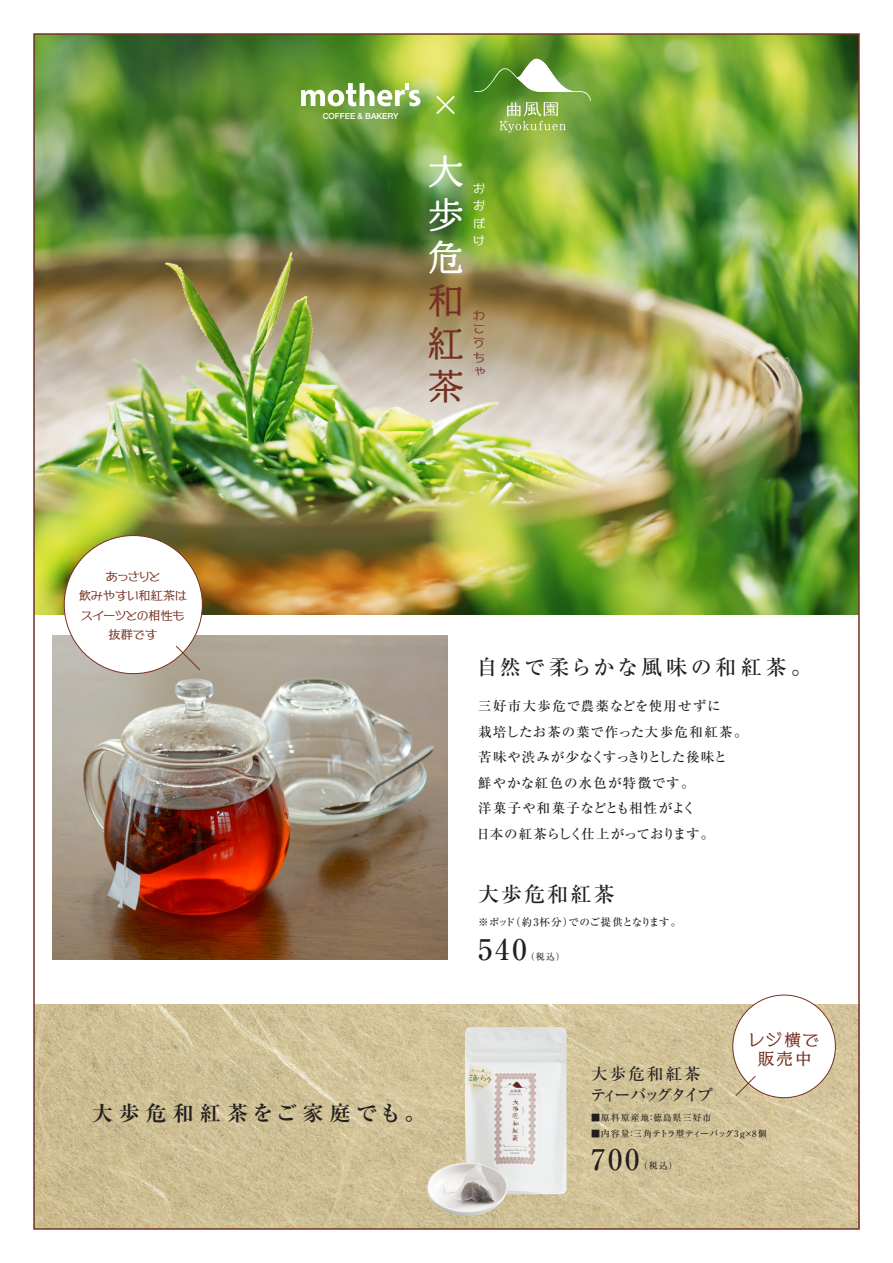
<style>
.page{position:relative;width:893px;height:1263px;background:#fff}
.page>*{position:absolute;margin:0;border:0;box-sizing:border-box;transform-origin:0 0}
.t1{font:35.85px/43px "VDL AD Min Regular";color:#fff;text-align:justify}
.t2{font:35.85px/43px "VDL AD Min Regular";color:#763022;text-align:justify}
.t3{font:300 35.7px "Ryumin Pr 6 N";color:#fff}
.t4{font:500 28.5px "Ryumin Pro";letter-spacing:.1em;color:#231f20}
.t5{font:500 21px "Ryumin Pro";letter-spacing:.155em;color:#231f20}
.t6{font:700 21px "Ryumin Pro";letter-spacing:.29em;color:#231f20}
.t7{font:500 21px "Ryumin Pro";letter-spacing:.125em;color:#231f20}
.t8{font:500 16.5px/21px "Ryumin Pro";letter-spacing:-.155em;color:#231f20}
.t9{font:16.5px/19.5px "VDL AD Min Regular";letter-spacing:.13em;color:#763022;text-align:center}
.t10{font:500 13.5px/25.5px "Ryumin Pro";letter-spacing:.055em;color:#231f20}
.t11{font:12px/19.5px "VDL AD Min Regular";letter-spacing:-.03em;color:#763022}
.t12{font:12px/17.4px "VDL AD Min Regular";color:#fff;text-align:justify}
.t13{font:500 10.5px "Ryumin Pro";letter-spacing:-.025em;color:#231f20}
.t14{font:500 9px "Ryumin Pro";letter-spacing:.005em;color:#231f20}
.t15{font:500 9px "Ryumin Pro";letter-spacing:.1em;color:#231f20}
.t16{font:500 8.25px "Helvetica Neue";color:#fff}
</style>
<div class="page">
<img style="left:36px;top:36px;width:821px;height:579px">
<img style="left:36px;top:1005px;width:821px;height:222px">
<img style="left:52px;top:636px;width:395px;height:324px">
<svg style="left:474px;top:58px;width:117px;height:75px;background:#7eaa52"></svg>
<svg style="left:301px;top:83px;width:119px;height:23px"></svg>
<img style="left:465px;top:1027px;width:101px;height:167px">
<img style="left:423px;top:1159px;width:90px;height:58px">
<svg style="left:727px;top:994px;width:114px;height:109px"></svg>
<svg style="left:56px;top:528px;width:153px;height:153px"></svg>
<p class="t16" style="left:323px;top:110px;width:77px">COFFEE &amp; BAKERY</p>
<h2 class="t3" style="left:428px;top:77px;width:37px">×</h2>
<h1 class="t1" style="left:428px;top:147px;width:36px">大歩危</h1>
<h1 class="t2" style="left:428px;top:276px;width:37px">和紅茶</h1>
<p class="t12" style="left:473px;top:179px;width:13px">おおぼけ</p>
<p class="t11" style="left:473px;top:308px;width:13px;line-height:13px">わこ</p>
<p class="t11" style="left:473px;top:334px;width:13px;line-height:15px">うち</p>
<p class="t11" style="left:473px;top:361px;width:13px">ゃ</p>
<p class="t11" style="left:79px;top:566px;width:109px;text-align:center">あっさりと<br>飲みやすい和紅茶はスイーツとの相性も抜群です</p>
<h3 class="t6" style="left:92px;top:1097px;width:335px">大歩危和紅茶をご家庭でも。</h3>
<h3 class="t5" style="left:476px;top:650px;width:337px">自然で柔らかな風味の和紅茶。</h3>
<p class="t10" style="left:477px;top:692px;width:272px">三好市大歩危で農薬などを使用せずに<br>栽培したお茶の葉で作った大歩危和紅茶。苦味や渋みが少なくすっきりとした後味と<br>鮮やかな紅色の水色が特徴です。<br>洋菓子や和菓子などとも相性がよく<br>日本の紅茶らしく仕上がっております。</p>
<h3 class="t7" style="left:478px;top:877px;width:138px">大歩危和紅茶</h3>
<p class="t13" style="left:478px;top:914px;width:205px">※ポッド（約3杯分）でのご提供となります。</p>
<p class="t15" style="left:526px;top:949px;width:40px">（税込）</p>
<h3 class="t4" style="left:478px;top:927px;width:50px">540</h3>
<p class="t8" style="left:590px;top:1062px;width:125px">大歩危和紅茶ティーバッグタイプ</p>
<p class="t9" style="left:749px;top:1028px;width:72px">レジ横で販売中</p>
<p class="t15" style="left:591px;top:1110px;width:122px">■原料原産地：徳島県三好市</p>
<p class="t14" style="left:591px;top:1126px;width:177px">■ 内容量：三角テトラ型ティーバッグ3ｇ×8個</p>
<p class="t15" style="left:639px;top:1159px;width:40px">（税込）</p>
<h3 class="t4" style="left:591px;top:1137px;width:50px">700</h3>
</div>
